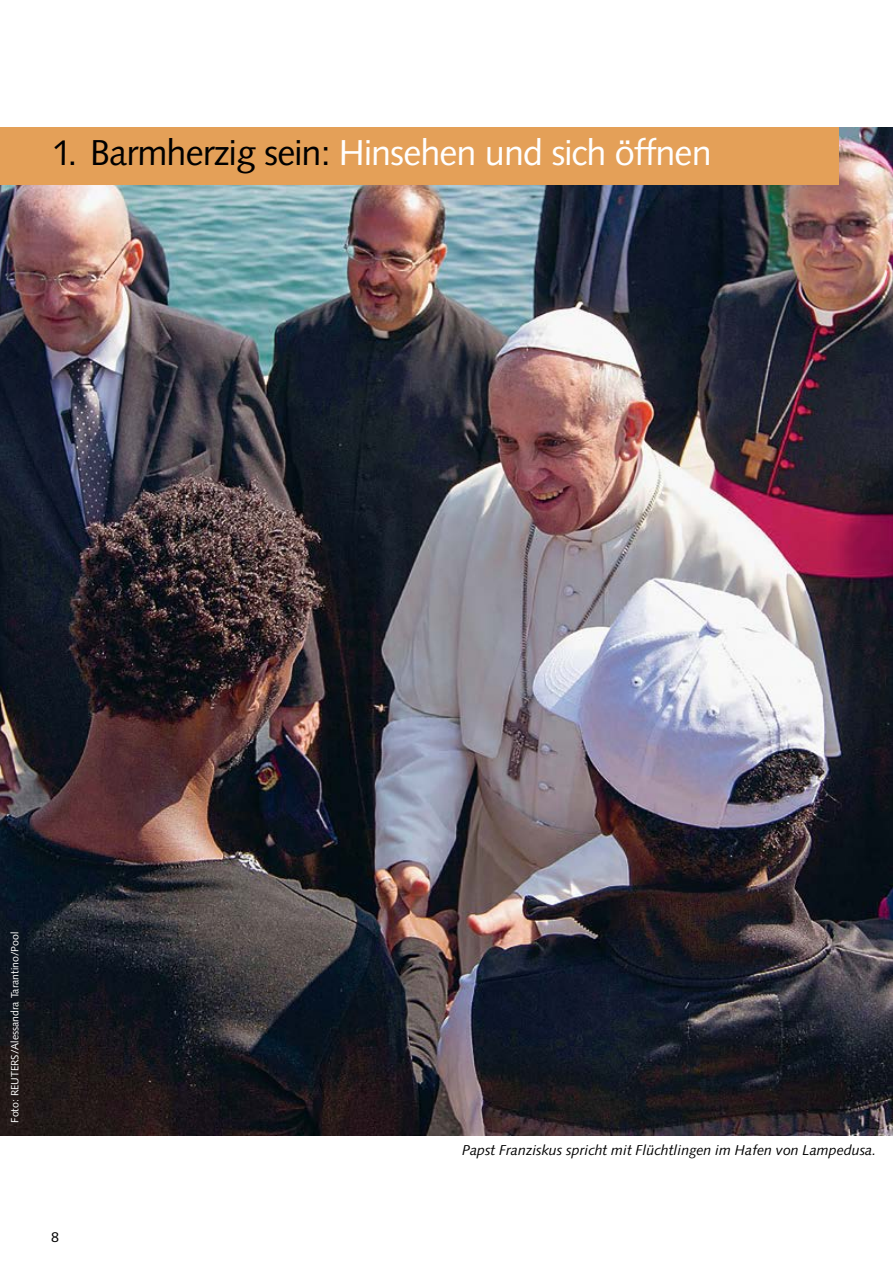
<style>
.page{position:relative;width:893px;height:1263px;background:#fff}
.page>*{position:absolute;margin:0;border:0;box-sizing:border-box;transform-origin:0 0}
.t1{font:36px "Syntax";letter-spacing:-.025em;color:#fff}
.t2{font:italic 14.25px "Syntax";color:#000}
.t3{font:14.25px "Syntax";color:#000}
.t4{font:10.5px "Syntax";color:#fff}
.s1{color:#000}
</style>
<div class="page">
<img style="left:0;top:128px;width:893px;height:1007px">
<div style="left:0;top:128px;width:839px;height:57px;background:#e4a058"></div>
<h1 class="t1" style="left:52px;top:131px;width:661px"><span class="s1">1. Barmherzig sein:</span> Hinsehen und sich öffnen</h1>
<p class="t4" style="left:9px;top:1123px;width:192px;rotate:-90deg">Foto: REUTERS/Alessandra Tarantino/Pool</p>
<p class="t3" style="left:51px;top:1229px;width:9px">8</p>
<p class="t2" style="left:462px;top:1141px;width:416px">Papst Franziskus spricht mit Flüchtlingen im Hafen von Lampedusa.</p>
</div>
